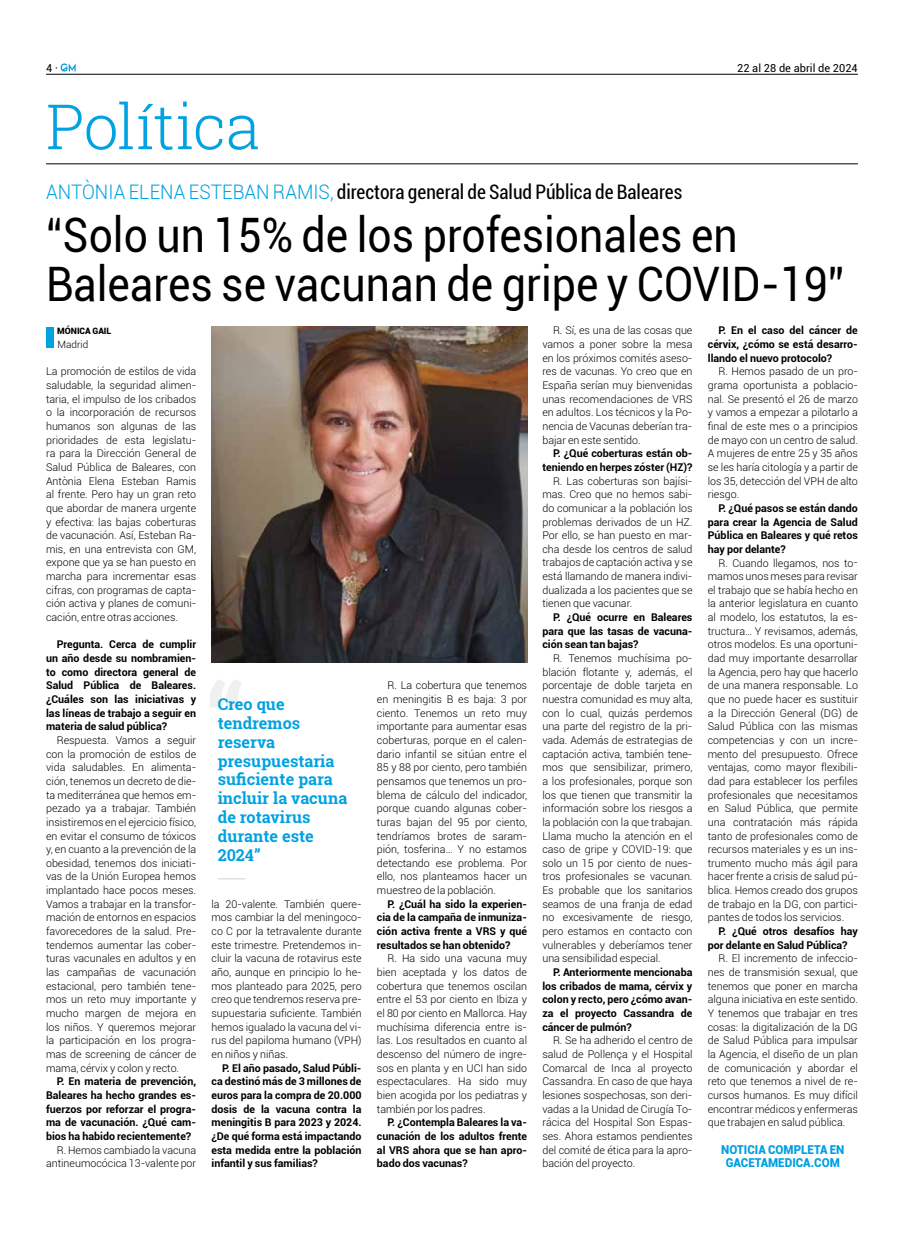
<style>
.page{position:relative;width:904px;height:1234px;background:#fff}
.page>*{position:absolute;margin:0;border:0;box-sizing:border-box;transform-origin:0 0}
.t1{font:300 62.5px "Roboto Slab";letter-spacing:-.025em;color:#00a2e2}
.t2{font:47.5px/48.8px "Roboto";color:#000;scale:.9 1}
.t3{font:condensed 20px "Roboto";color:#000}
.t4{font:700 16.25px/18.8px "Roboto Slab";color:#00a2e2}
.t5{font:900 12.25px/13.6px "Roboto";color:#009fe3;text-align:center;scale:.95 1}
.t6{font:11px "Roboto";color:#000}
.t7{font:300 10.62px/13.6px "Roboto";color:#000;text-align:justify}
.t8{font:700 10.62px/13.6px "Roboto";color:#000;text-align:justify}
.t9{font:300 10px "Roboto";color:#000}
.t10{font:900 8.75px "Roboto";color:#000}
.s1{font-weight:300;font-stretch:normal;color:#00a2e2}
</style>
<div class="page">
<hr style="left:46px;top:163px;width:811px;height:1px;background:#000">
<svg style="left:61px;top:63px;width:15px;height:9px"></svg>
<hr style="left:46px;top:74px;width:811px;height:1px;background:#000">
<img style="left:211px;top:326px;width:316px;height:336px">
<div style="left:46px;top:327px;width:8px;height:21px;background:#00a2e2"></div>
<svg style="left:210px;top:679px;width:32px;height:28px"></svg>
<svg style="left:218px;top:878px;width:27px;height:1px"></svg>
<p class="t6" style="left:46px;top:60px;width:13px">4 ·</p>
<p class="t6" style="left:737px;top:60px;width:122px">22 al 28 de abril de 2024</p>
<h1 class="t1" style="left:46px;top:84px;width:215px">Política</h1>
<h3 class="t3" style="left:46px;top:178px;width:637px"><span class="s1">ANTÒNIA ELENA ESTEBAN RAMIS,</span> directora general de Salud Pública de Baleares</h3>
<h2 class="t2" style="left:46px;top:209px;width:888px">“Solo un 15% de los profesionales en<br>Baleares se vacunan de gripe y COVID-19”</h2>
<p class="t10" style="left:57px;top:325px;width:56px">MÓNICA GAIL</p>
<p class="t9" style="left:58px;top:337px;width:32px">Madrid</p>
<p class="t7" style="left:46px;top:364px;width:152px">La promoción de estilos de vida saludable, la seguridad alimen&shy;taria, el impulso de los cribados o la incorporación de recursos humanos son algunas de las prioridades de esta legislatu&shy;ra para la Dirección General de Salud Pública de Baleares, con Antònia Elena Esteban Ramis al frente. Pero hay un gran reto que abordar de manera urgente y efectiva: las bajas coberturas de vacunación. Así, Esteban Ra&shy;mis, en una entrevista con GM, expone que ya se han puesto en marcha para incrementar esas cifras, con programas de capta&shy;ción activa y planes de comuni&shy;cación, entre otras acciones.</p>
<p class="t8" style="left:46px;top:637px;width:152px;text-indent:11px">Pregunta. Cerca de cumplir un año desde su nombramien&shy;to como directora general de Salud Pública de Baleares. ¿Cuáles son las iniciativas y las líneas de trabajo a seguir en materia de salud pública?</p>
<p class="t7" style="left:46px;top:732px;width:152px;text-indent:11px">Respuesta. Vamos a seguir con la promoción de estilos de vida saludables. En alimenta&shy;ción, tenemos un decreto de die&shy;ta mediterránea que hemos em&shy;pezado ya a trabajar. También insistiremos en el ejercicio físico, en evitar el consumo de tóxicos y, en cuanto a la prevención de la obesidad, tenemos dos iniciati&shy;vas de la Unión Europea hemos implantado hace pocos meses.<br>Vamos a trabajar en la transfor&shy;mación de entornos en espacios favorecedores de la salud. Pre&shy;tendemos aumentar las cober&shy;turas vacunales en adultos y en las campañas de vacunación estacional, pero también tene&shy;mos un reto muy importante y mucho margen de mejora en los niños. Y queremos mejorar la participación en los progra&shy;mas de screening de cáncer de mama, cérvix y colon y recto.</p>
<p class="t8" style="left:46px;top:1073px;width:152px;text-indent:11px">P. En materia de prevención, Baleares ha hecho grandes es&shy;fuerzos por reforzar el progra&shy;ma de vacunación. ¿Qué cam&shy;bios ha habido recientemente?</p>
<p class="t7" style="left:46px;top:1142px;width:152px;text-align:right">R. Hemos cambiado la vacuna antineumocócica 13-valente por</p>
<h3 class="t4" style="left:218px;top:694px;width:131px">Creo que tendremos reserva presupuestaria suficiente para incluir la vacuna de rotavirus durante este<br>2024”</h3>
<p class="t7" style="left:211px;top:896px;width:152px">la 20-valente. También quere&shy;mos cambiar la del meningoco&shy;co C por la tetravalente durante este trimestre. Pretendemos in&shy;cluir la vacuna de rotavirus este año, aunque en principio lo he&shy;mos planteado para 2025, pero creo que tendremos reserva pre&shy;supuestaria suficiente. También hemos igualado la vacuna del vi&shy;rus del papiloma humano (VPH) en niños y niñas.</p>
<p class="t8" style="left:211px;top:1060px;width:152px;text-indent:11px">P. El año pasado, Salud Públi&shy;ca destinó más de 3 millones de euros para la compra de 20.000 dosis de la vacuna contra la meningitis B para 2023 y 2024. ¿De qué forma está impactando esta medida entre la población infantil y sus familias?</p>
<p class="t7" style="left:377px;top:678px;width:152px;text-indent:11px">R. La cobertura que tenemos en meningitis B es baja: 3 por ciento. Tenemos un reto muy importante para aumentar esas coberturas, porque en el calen&shy;dario infantil se sitúan entre el 85 y 88 por ciento, pero también pensamos que tenemos un pro&shy;blema de cálculo del indicador, porque cuando algunas cober&shy;turas bajan del 95 por ciento, tendríamos brotes de saram&shy;pión, tosferina… Y no estamos detectando ese problema. Por ello, nos planteamos hacer un muestreo de la población.</p>
<p class="t8" style="left:377px;top:896px;width:152px;text-indent:11px">P. ¿Cuál ha sido la experien&shy;cia de la campaña de inmuniza&shy;ción activa frente a VRS y qué resultados se han obtenido?</p>
<p class="t7" style="left:377px;top:951px;width:152px;text-indent:11px">R. Ha sido una vacuna muy bien aceptada y los datos de cobertura que tenemos oscilan entre el 53 por ciento en Ibiza y el 80 por ciento en Mallorca. Hay muchísima diferencia entre is&shy;las. Los resultados en cuanto al descenso del número de ingre&shy;sos en planta y en UCI han sido espectaculares. Ha sido muy bien acogida por los pediatras y también por los padres.</p>
<p class="t8" style="left:377px;top:1114px;width:152px;text-indent:11px">P. ¿Contempla Baleares la va&shy;cunación de los adultos frente al VRS ahora que se han apro&shy;bado dos vacunas?</p>
<p class="t7" style="left:542px;top:323px;width:152px;text-indent:11px">R. Sí, es una de las cosas que vamos a poner sobre la mesa en los próximos comités aseso&shy;res de vacunas. Yo creo que en España serían muy bienvenidas unas recomendaciones de VRS en adultos. Los técnicos y la Po&shy;nencia de Vacunas deberían tra&shy;bajar en este sentido.</p>
<p class="t8" style="left:542px;top:446px;width:152px;text-align:right">P. ¿Qué coberturas están ob&shy;teniendo en herpes zóster (HZ)?</p>
<p class="t7" style="left:542px;top:473px;width:152px;text-indent:11px">R. Las coberturas son bajísi&shy;mas. Creo que no hemos sabi&shy;do comunicar a la población los problemas derivados de un HZ.<br>Por ello, se han puesto en mar&shy;cha desde los centros de salud trabajos de captación activa y se está llamando de manera indivi&shy;dualizada a los pacientes que se tienen que vacunar.</p>
<p class="t8" style="left:542px;top:610px;width:152px;text-indent:11px">P. ¿Qué ocurre en Baleares para que las tasas de vacuna&shy;ción sean tan bajas?</p>
<p class="t7" style="left:542px;top:651px;width:152px;text-indent:11px">R. Tenemos muchísima po&shy;blación flotante y, además, el porcentaje de doble tarjeta en nuestra comunidad es muy alta, con lo cual, quizás perdemos una parte del registro de la pri&shy;vada. Además de estrategias de captación activa, también tene&shy;mos que sensibilizar, primero, a los profesionales, porque son los que tienen que transmitir la información sobre los riesgos a la población con la que trabajan.<br>Llama mucho la atención en el caso de gripe y COVID-19: que solo un 15 por ciento de nues&shy;tros profesionales se vacunan.<br>Es probable que los sanitarios seamos de una franja de edad no excesivamente de riesgo, pero estamos en contacto con vulnerables y deberíamos tener una sensibilidad especial.</p>
<p class="t8" style="left:542px;top:964px;width:152px;text-indent:11px">P. Anteriormente mencionaba los cribados de mama, cérvix y colon y recto, pero ¿cómo avan&shy;za el proyecto Cassandra de cáncer de pulmón?</p>
<p class="t7" style="left:542px;top:1033px;width:152px;text-indent:11px">R. Se ha adherido el centro de salud de Pollença y el Hospital Comarcal de Inca al proyecto Cassandra. En caso de que haya lesiones sospechosas, son deri&shy;vadas a la Unidad de Cirugía To&shy;rácica del Hospital Son Espas&shy;ses. Ahora estamos pendientes del comité de ética para la apro&shy;bación del proyecto.</p>
<p class="t8" style="left:707px;top:323px;width:152px;text-indent:11px">P. En el caso del cáncer de cérvix, ¿cómo se está desarro&shy;llando el nuevo protocolo?</p>
<p class="t7" style="left:707px;top:364px;width:152px;text-indent:11px">R. Hemos pasado de un pro&shy;grama oportunista a poblacio&shy;nal. Se presentó el 26 de marzo y vamos a empezar a pilotarlo a final de este mes o a principios de mayo con un centro de salud.<br>A mujeres de entre 25 y 35 años se les haría citología y a partir de los 35, detección del VPH de alto riesgo.</p>
<p class="t8" style="left:707px;top:501px;width:151px;text-indent:11px">P. ¿Qué pasos se están dando para crear la Agencia de Salud Pública en Baleares y qué retos hay por delante?</p>
<p class="t7" style="left:707px;top:555px;width:152px;text-indent:11px">R. Cuando llegamos, nos to&shy;mamos unos meses para revisar el trabajo que se había hecho en la anterior legislatura en cuanto al modelo, los estatutos, la es&shy;tructura… Y revisamos, además, otros modelos. Es una oportuni&shy;dad muy importante desarrollar la Agencia, pero hay que hacerlo de una manera responsable. Lo que no puede hacer es sustituir a la Dirección General (DG) de Salud Pública con las mismas competencias y con un incre&shy;mento del presupuesto. Ofrece ventajas, como mayor flexibili&shy;dad para establecer los perfiles profesionales que necesitamos en Salud Pública, que permite una contratación más rápida tanto de profesionales como de recursos materiales y es un ins&shy;trumento mucho más ágil para hacer frente a crisis de salud pú&shy;blica. Hemos creado dos grupos de trabajo en la DG, con partici&shy;pantes de todos los servicios.</p>
<p class="t8" style="left:707px;top:923px;width:151px;text-indent:11px">P. ¿Qué otros desafíos hay por delante en Salud Pública?</p>
<p class="t7" style="left:707px;top:951px;width:152px;text-indent:11px">R. El incremento de infeccio&shy;nes de transmisión sexual, que tenemos que poner en marcha alguna iniciativa en este sentido.<br>Y tenemos que trabajar en tres cosas: la digitalización de la DG de Salud Pública para impulsar la Agencia, el diseño de un plan de comunicación y abordar el reto que tenemos a nivel de re&shy;cursos humanos. Es muy difícil encontrar médicos y enfermeras que trabajen en salud pública.</p>
<p class="t5" style="left:721px;top:1141px;width:131px">NOTICIA COMPLETA EN<br>GACETAMEDICA.COM</p>
</div>
